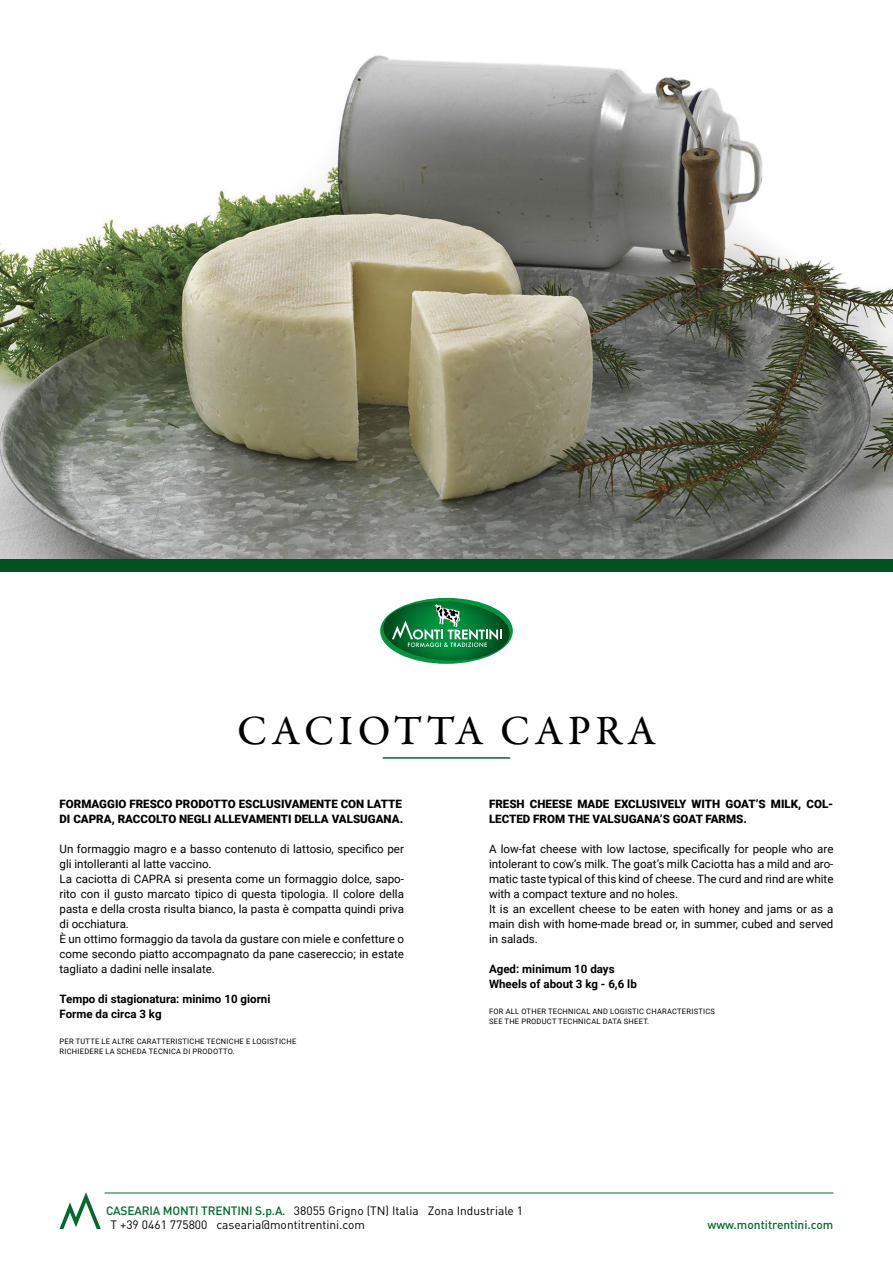
<style>
.page{position:relative;width:893px;height:1263px;background:#fff}
.page>*{position:absolute;margin:0;border:0;box-sizing:border-box;transform-origin:0 0}
.t1{font:500 42px "Garamond Premr Pro";letter-spacing:.11em;color:#000}
.t2{font:12px/14.2px "DIN";color:#000}
.t3{font:500 12px "DIN";color:#006b2d}
.t4{font:11.55px/15px "Roboto";color:#000}
.t5{font:900 11.55px/15px "Roboto";color:#000}
.t6{font:700 11.55px/15px "Roboto";color:#000}
.t7{font:7.5px/10.5px "Roboto";letter-spacing:.035em;color:#000}
.s1{font-weight:500;color:#006b2d}
</style>
<div class="page">
<img style="left:0;top:55px;width:893px;height:504px">
<div style="left:0;top:559px;width:893px;height:12px;background:#005321"></div>
<hr style="left:383px;top:757px;width:127px;height:2px;background:#006b2d">
<hr style="left:105px;top:1192px;width:728px;height:1px;background:#006b2d">
<svg style="left:60px;top:1192px;width:41px;height:37px"></svg>
<svg style="left:380px;top:598px;width:133px;height:66px"></svg>
<img style="left:383px;top:601px;width:127px;height:60px">
<svg style="left:392px;top:604px;width:110px;height:43px;background:#328f58"></svg>
<h1 class="t1" style="left:237px;top:706px;width:420px">CACIOTTA CAPRA</h1>
<p class="t5" style="left:60px;top:796px;width:345px">FORMAGGIO FRESCO PRODOTTO ESCLUSIVAMENTE CON LATTE<br>DI CAPRA, RACCOLTO NEGLI ALLEVAMENTI DELLA VALSUGANA.</p>
<p class="t4" style="left:60px;top:841px;width:346px">Un formaggio magro e a basso contenuto di lattosio, specifico per gli intolleranti al latte vaccino.<br>La caciotta di CAPRA si presenta come un formaggio dolce, sapo&shy;rito con il gusto marcato tipico di questa tipologia. Il colore della pasta e della crosta risulta bianco, la pasta è compatta quindi priva di occhiatura.<br>È un ottimo formaggio da tavola da gustare con miele e confetture o come secondo piatto accompagnato da pane casereccio; in estate tagliato a dadini nelle insalate.</p>
<p class="t6" style="left:60px;top:991px;width:212px">Tempo di stagionatura: minimo 10 giorni<br>Forme da circa 3 kg</p>
<p class="t7" style="left:60px;top:1036px;width:238px">PER TUTTE LE ALTRE CARATTERISTICHE TECNICHE E LOGISTICHE<br>RICHIEDERE LA SCHEDA TECNICA DI PRODOTTO.</p>
<p class="t5" style="left:489px;top:796px;width:346px">FRESH CHEESE MADE EXCLUSIVELY WITH GOAT’S MILK, COL-<br>LECTED FROM THE VALSUGANA’S GOAT FARMS.</p>
<p class="t4" style="left:489px;top:841px;width:346px">A low-fat cheese with low lactose, specifically for people who are intolerant to cow’s milk. The goat’s milk Caciotta has a mild and aro&shy;matic taste typical of this kind of cheese. The curd and rind are white with a compact texture and no holes.<br>It is an excellent cheese to be eaten with honey and jams or as a main dish with home-made bread or, in summer, cubed and served in salads.</p>
<p class="t6" style="left:489px;top:961px;width:149px">Aged: minimum 10 days<br>Wheels of about 3 kg - 6,6 lb</p>
<p class="t7" style="left:489px;top:1006px;width:227px">FOR ALL OTHER TECHNICAL AND LOGISTIC CHARACTERISTICS<br>SEE THE PRODUCT TECHNICAL DATA SHEET.</p>
<p class="t2" style="left:111px;top:1203px;width:414px;text-indent:-4px"><span class="s1">CASEARIA MONTI TRENTINI S.p.A.</span> 38055 Grigno (TN) Italia Zona Industriale 1<br>T +39 0461 775800 casearia@montitrentini.com</p>
<p class="t3" style="left:707px;top:1217px;width:128px">www.montitrentini.com</p>
</div>
